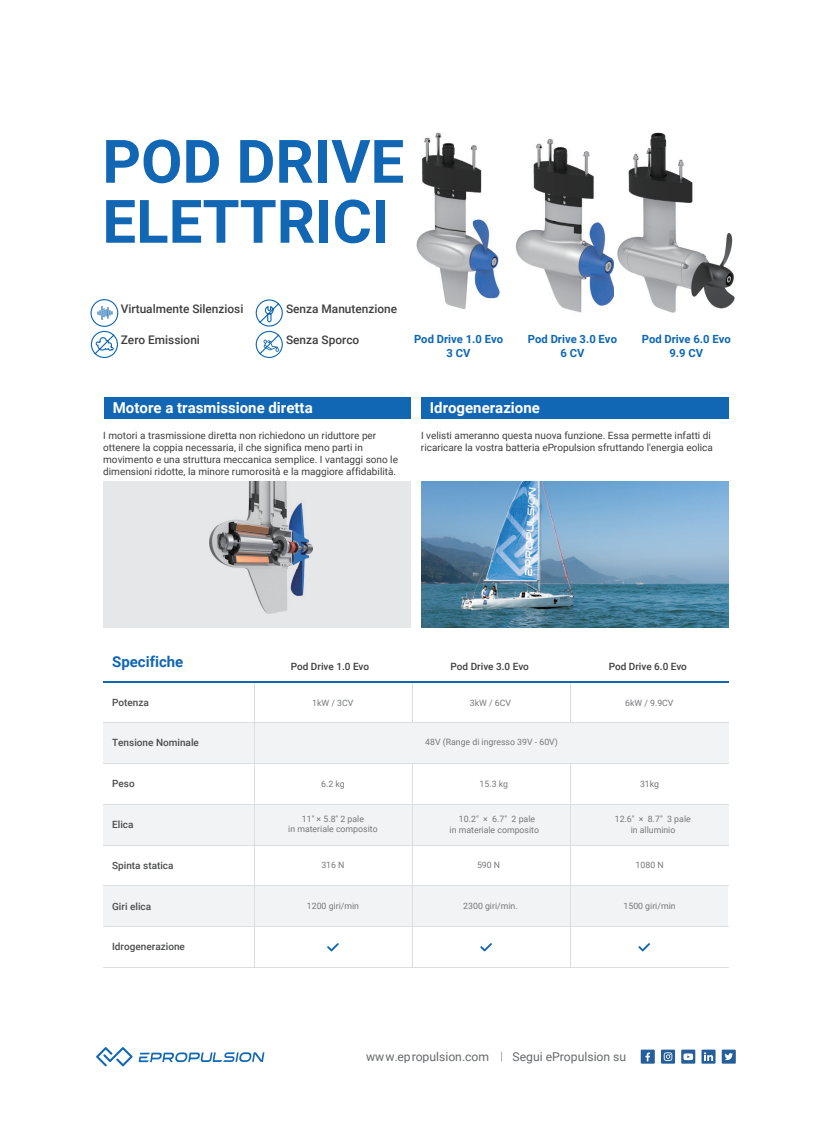
<style>
.page{position:relative;width:833px;height:1141px;background:#fff}
.page>*{position:absolute;margin:0;border:0;box-sizing:border-box;transform-origin:0 0}
.t1{font:700 60px/60px "Roboto";color:#1167b3}
.t2{font:700 15px "Roboto";color:#fff}
.t3{font:700 15px "Roboto";color:#1167b3}
.t4{font:12.12px "Roboto";color:#67696b}
.t5{font:500 11.88px "Roboto";color:#3e3e3f}
.t6{font:700 11.25px/13.5px "Roboto";color:#0d67b3;text-align:center}
.t7{font:10px/12px "Roboto";color:#3e3e3f}
.t8{font:500 10px "Roboto";color:#4b4c4d}
.t9{font:500 10px "Roboto";letter-spacing:-.005em;color:#3e3e3f}
.t10{font:8.75px/10.5px "Roboto";color:#76787b;text-align:center}
.t11{font:8.75px "Roboto";color:#76787b}
.s1{font-style:inherit}
</style>
<div class="page">
<div style="left:103px;top:723px;width:625px;height:41px;background:#f2f3f4"></div>
<div style="left:103px;top:804px;width:625px;height:41px;background:#f2f3f4"></div>
<div style="left:103px;top:886px;width:624px;height:41px;background:#f2f3f4"></div>
<hr style="left:103px;top:723px;width:625px;height:1px;background:#dcdddf">
<hr style="left:103px;top:845px;width:625px;height:1px;background:#dcdddf">
<hr style="left:103px;top:926px;width:625px;height:1px;background:#dcdddf">
<hr style="left:103px;top:804px;width:625px;height:1px;background:#dcdddf">
<hr style="left:103px;top:763px;width:625px;height:1px;background:#dcdddf">
<hr style="left:103px;top:886px;width:625px;height:1px;background:#dcdddf">
<hr style="left:103px;top:967px;width:625px;height:1px;background:#dcdddf">
<hr style="left:570px;top:764px;width:1px;height:203px;background:#dcdddf">
<hr style="left:412px;top:764px;width:1px;height:203px;background:#dcdddf">
<hr style="left:570px;top:682px;width:1px;height:41px;background:#dcdddf">
<hr style="left:412px;top:682px;width:1px;height:41px;background:#dcdddf">
<hr style="left:254px;top:682px;width:1px;height:285px;background:#dcdddf">
<hr style="left:103px;top:682px;width:625px;height:1px;background:#1167b3">
<div style="left:421px;top:397px;width:307px;height:22px;background:#1167b3"></div>
<div style="left:104px;top:397px;width:306px;height:22px;background:#1167b3"></div>
<img style="left:421px;top:481px;width:307px;height:147px">
<div style="left:104px;top:481px;width:306px;height:147px;background:#e6e7e9"></div>
<img style="left:209px;top:481px;width:103px;height:133px">
<img style="left:416px;top:132px;width:84px;height:177px">
<img style="left:515px;top:132px;width:220px;height:181px">
<svg style="left:640px;top:1050px;width:15px;height:14px"></svg>
<svg style="left:721px;top:1050px;width:15px;height:14px"></svg>
<svg style="left:661px;top:1050px;width:14px;height:14px"></svg>
<svg style="left:681px;top:1050px;width:14px;height:14px"></svg>
<svg style="left:701px;top:1050px;width:14px;height:14px"></svg>
<svg style="left:96px;top:1047px;width:37px;height:19px"></svg>
<svg style="left:139px;top:1052px;width:125px;height:10px"></svg>
<svg style="left:638px;top:943px;width:12px;height:8px"></svg>
<svg style="left:480px;top:943px;width:12px;height:8px"></svg>
<svg style="left:327px;top:943px;width:12px;height:8px"></svg>
<svg style="left:90px;top:299px;width:28px;height:59px"></svg>
<svg style="left:256px;top:299px;width:27px;height:59px"></svg>
<h1 class="t1" style="left:102px;top:129px;width:303px">POD DRIVE<br>ELETTRICI</h1>
<p class="t5" style="left:121px;top:301px;width:124px">Virtualmente Silenziosi</p>
<p class="t5" style="left:121px;top:332px;width:81px">Zero Emissioni</p>
<p class="t5" style="left:286px;top:301px;width:113px">Senza Manutenzione</p>
<p class="t5" style="left:286px;top:332px;width:75px">Senza Sporco</p>
<p class="t6" style="left:414px;top:332px;width:91px">Pod Drive 1.0 Evo<br>3 CV</p>
<p class="t6" style="left:528px;top:332px;width:91px">Pod Drive 3.0 Evo<br>6 CV</p>
<p class="t6" style="left:642px;top:332px;width:91px">Pod Drive 6.0 Evo<br>9.9 CV</p>
<h2 class="t2" style="left:113px;top:397px;width:201px">Motore a trasmissione diretta</h2>
<h2 class="t2" style="left:430px;top:397px;width:112px">Idrogenerazione</h2>
<p class="t7" style="left:103px;top:429px;width:296px">I motori a trasmissione diretta non richiedono un riduttore per ottenere la coppia necessaria, il che significa meno parti in movimento e una struttura meccanica semplice. I vantaggi sono le dimensioni ridotte, la minore rumorosità e la maggiore affidabilità.</p>
<p class="t7" style="left:421px;top:429px;width:293px">I velisti ameranno questa nuova funzione. Essa permette infatti di ricaricare la vostra batteria ePropulsion sfruttando l'energia eolica</p>
<h2 class="t3" style="left:112px;top:652px;width:73px">Specifiche</h2>
<p class="t9" style="left:291px;top:659px;width:80px">Pod Drive 1.0 Evo</p>
<p class="t11" style="left:312px;top:696px;width:43px">1kW / 3<span class="s1">CV</span></p>
<p class="t9" style="left:450px;top:659px;width:80px">Pod Drive 3.0 Evo</p>
<p class="t9" style="left:608px;top:659px;width:80px">Pod Drive 6.0 Evo</p>
<p class="t8" style="left:112px;top:695px;width:38px">Potenza</p>
<p class="t11" style="left:625px;top:696px;width:50px">6kW / 9.9<span class="s1">CV</span></p>
<p class="t8" style="left:112px;top:736px;width:88px">Tensione Nominale</p>
<p class="t8" style="left:112px;top:777px;width:24px">Peso</p>
<p class="t8" style="left:112px;top:817px;width:23px">Elica</p>
<p class="t8" style="left:112px;top:858px;width:63px">Spinta statica</p>
<p class="t8" style="left:112px;top:899px;width:41px">Giri elica</p>
<p class="t8" style="left:112px;top:940px;width:74px">Idrogenerazione</p>
<p class="t11" style="left:470px;top:696px;width:43px">3kW / 6<span class="s1">CV</span></p>
<p class="t10" style="left:425px;top:736px;width:134px">48V (Range di ingresso 39V - 60<span class="s1">V)</span></p>
<p class="t11" style="left:479px;top:778px;width:30px">15.3 kg</p>
<p class="t11" style="left:640px;top:778px;width:21px">31kg</p>
<p class="t11" style="left:321px;top:778px;width:25px">6.2 kg</p>
<p class="t10" style="left:288px;top:813px;width:91px">11″ × 5.8″ 2 pale<br>in materiale composito</p>
<p class="t10" style="left:449px;top:814px;width:91px;text-align:left;text-indent:9px">10.2″ × 6.7″ 2 pale in materiale composito</p>
<p class="t10" style="left:615px;top:814px;width:77px">12.6″ × 8.7″ 3 pale in alluminio</p>
<p class="t11" style="left:477px;top:859px;width:25px">590 N</p>
<p class="t10" style="left:635px;top:860px;width:30px">1080 N</p>
<p class="t11" style="left:321px;top:859px;width:25px">316 N</p>
<p class="t10" style="left:307px;top:901px;width:54px"><span class="s1">1200</span> giri/min</p>
<p class="t10" style="left:463px;top:901px;width:56px"><span class="s1">2300</span> giri/min.</p>
<p class="t10" style="left:623px;top:901px;width:54px">1500 giri/min</p>
<p class="t4" style="left:366px;top:1048px;width:124px">www.epropulsion.com</p>
<p class="t4" style="left:512px;top:1048px;width:115px">Segui ePropulsion su</p>
</div>
